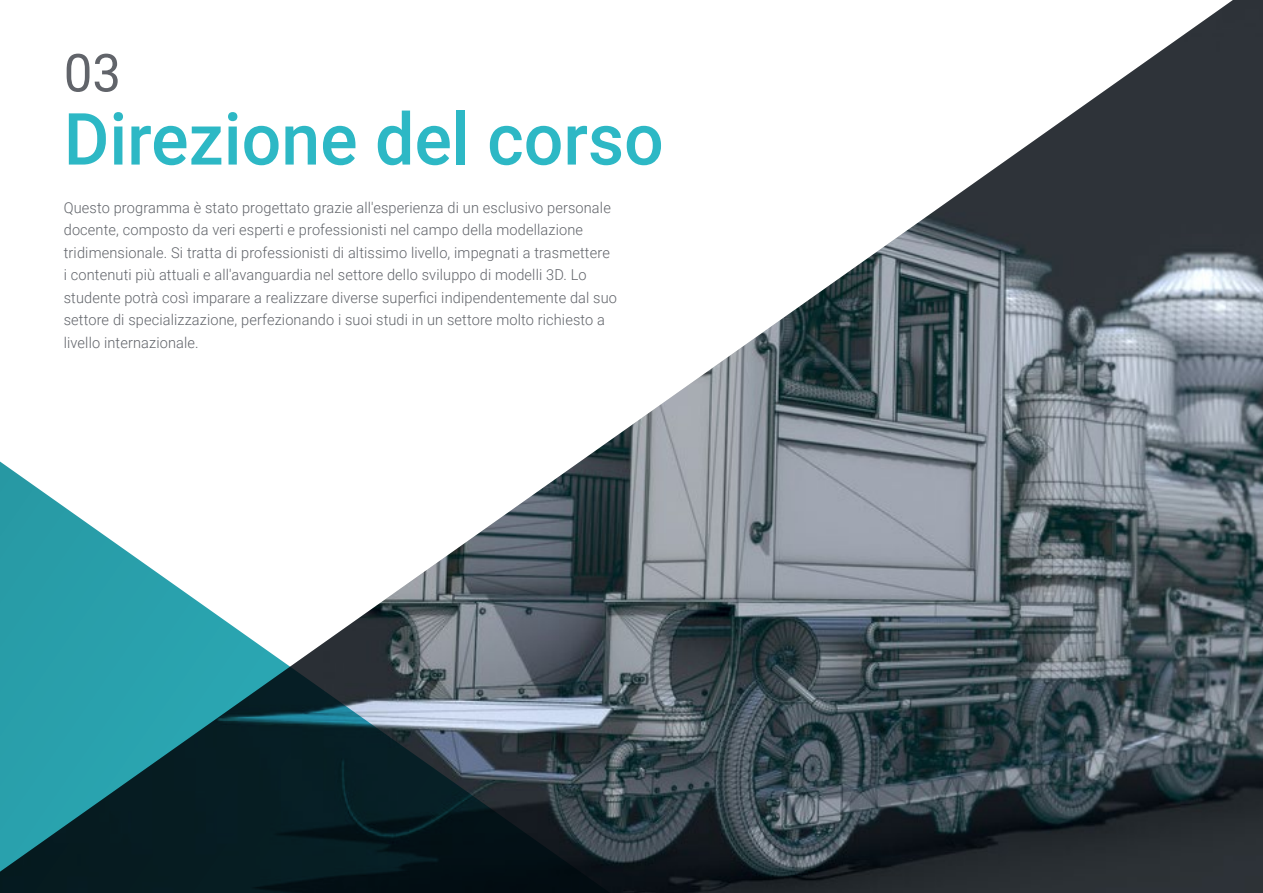
<style>
.page{position:relative;width:1263px;height:893px;background:#fff}
.page>*{position:absolute;margin:0;border:0;box-sizing:border-box;transform-origin:0 0}
.t1{font:500 72px "Roboto";color:#2db8c5}
.t2{font:52.5px "Roboto";color:#61646a}
.t3{font:300 15px/22.5px "Roboto";letter-spacing:.01em;color:#61646a}
</style>
<div class="page">
<img style="left:602px;top:0;width:661px;height:893px">
<svg style="left:0;top:446px;width:640px;height:447px"></svg>
<h2 class="t2" style="left:64px;top:36px;width:59px">03</h2>
<h1 class="t1" style="left:64px;top:89px;width:601px">Direzione del corso</h1>
<p class="t3" style="left:64px;top:195px;width:555px">Questo programma è stato progettato grazie all'esperienza di un esclusivo personale docente, composto da veri esperti e professionisti nel campo della modellazione tridimensionale. Si tratta di professionisti di altissimo livello, impegnati a trasmettere<br>i contenuti più attuali e all'avanguardia nel settore dello sviluppo di modelli 3D. Lo studente potrà così imparare a realizzare diverse superfici indipendentemente dal suo settore di specializzazione, perfezionando i suoi studi in un settore molto richiesto a livello internazionale.</p>
</div>
